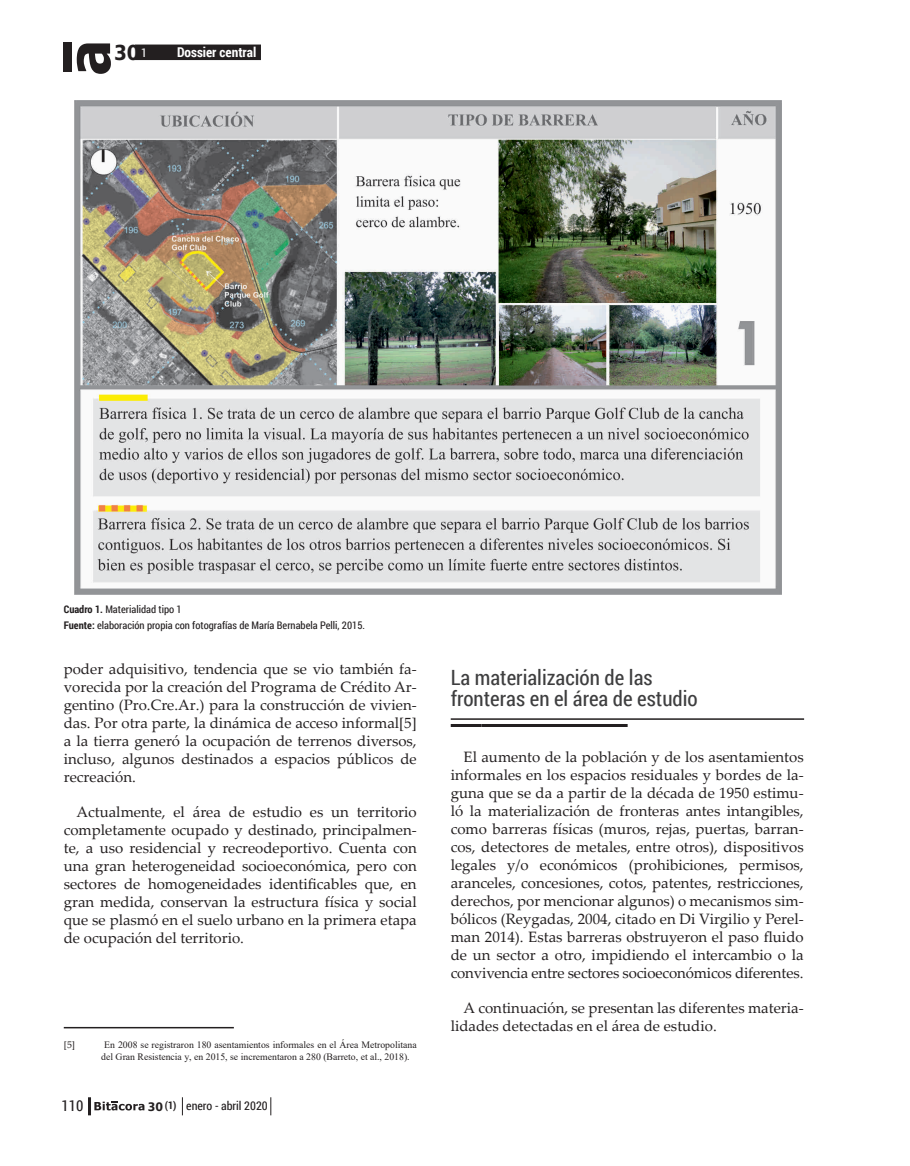
<style>
.page{position:relative;width:910px;height:1166px;background:#fff}
.page>*{position:absolute;margin:0;border:0;box-sizing:border-box;transform-origin:0 0}
.SubTITULO{font:21px/21px "Roboto Condensed";color:#3e3e3f}
.t1{font:700 20.7px "DejaVu Sans Condensed";color:#231f20}
.CorridoGRAL{font:15px/18px "Palatino Linotype";color:#231f20;text-align:justify}
.t2{font:15px "Roboto Condensed";color:#231f20}
.t3{font:700 13.5px "Roboto Condensed";color:#fff}
.t4{font:12px "Roboto Condensed";color:#231f20}
.Foot_Image{font:10.5px "Roboto Condensed";color:#231f20}
.Foot_NoteText{font:9.75px/11.7px "Times New Roman";color:#231f20}
.Foot_NoteText-2{font:9.75px "Palatino Linotype";color:#231f20}
.s1{font-family:"Roboto Condensed";font-weight:400;font-size:12px;color:#fff}
.s2{font-weight:700}
.s3{font-family:"DejaVu Sans Condensed";font-weight:700;font-size:11.7px}
.s4{font-weight:700;font-size:10.5px}
</style>
<div class="page">
<hr style="left:88px;top:1096px;width:3px;height:18px;background:#231f20">
<svg style="left:94px;top:1101px;width:50px;height:9px"></svg>
<div style="left:135px;top:45px;width:126px;height:15px;background:#231f20"></div>
<div style="left:63px;top:43px;width:9px;height:29px;background:#231f20"></div>
<svg style="left:77px;top:43px;width:34px;height:31px"></svg>
<svg style="left:182px;top:1097px;width:1px;height:17px"></svg>
<svg style="left:270px;top:1097px;width:1px;height:17px"></svg>
<hr style="left:64px;top:1026px;width:170px;height:2px;background:#231f20">
<hr style="left:451px;top:718px;width:353px;height:1px;background:#231f20">
<hr style="left:482px;top:723px;width:146px;height:3px;background:#231f20">
<hr style="left:451px;top:723px;width:31px;height:3px;background:#231f20">
<img style="left:74px;top:100px;width:708px;height:494px">
<h2 class="t1" style="left:114px;top:35px;width:35px">30<span class="s1">1</span></h2>
<p class="t3" style="left:177px;top:43px;width:81px">Dossier central</p>
<p class="Foot_Image" style="left:64px;top:601px;width:119px"><span class="s2">Cuadro 1.</span> Materialidad tipo 1</p>
<p class="Foot_Image" style="left:64px;top:617px;width:303px"><span class="s2">Fuente:</span> elaboración propia con fotografías de María Bernabela Pelli, 2015.</p>
<p class="CorridoGRAL" style="left:64px;top:659px;width:354px">poder adquisitivo, tendencia que se vio también fa&shy;vorecida por la creación del Programa de Crédito Ar&shy;gentino (Pro.Cre.Ar.) para la construcción de vivien&shy;das. Por otra parte, la dinámica de acceso informal[5] a la tierra generó la ocupación de terrenos diversos, incluso, algunos destinados a espacios públicos de recreación.</p>
<p class="CorridoGRAL" style="left:64px;top:802px;width:354px;text-indent:13px">Actualmente, el área de estudio es un territorio completamente ocupado y destinado, principalmen&shy;te, a uso residencial y recreodeportivo. Cuenta con una gran heterogeneidad socioeconómica, pero con sectores de homogeneidades identificables que, en gran medida, conservan la estructura física y social que se plasmó en el suelo urbano en la primera etapa de ocupación del territorio.</p>
<p class="Foot_NoteText-2" style="left:64px;top:1037px;width:13px">[5]</p>
<p class="Foot_NoteText" style="left:101px;top:1038px;width:317px;text-indent:3px">En 2008 se registraron 180 asentamientos informales en el Área Metropolitana del Gran Resistencia y, en 2015, se incrementaron a 280 (Barreto, et al., 2018).</p>
<p class="t2" style="left:62px;top:1095px;width:23px">110</p>
<p class="t4" style="left:148px;top:1097px;width:121px"><span class="s3">30</span><span class="s4">(1)</span> enero - abril 2020</p>
<p class="SubTITULO" style="left:451px;top:666px;width:248px">La materialización de las fronteras en el área de estudio</p>
<p class="CorridoGRAL" style="left:451px;top:747px;width:354px;text-indent:13px">El aumento de la población y de los asentamientos informales en los espacios residuales y bordes de la&shy;guna que se da a partir de la década de 1950 estimu&shy;ló la materialización de fronteras antes intangibles, como barreras físicas (muros, rejas, puertas, barran&shy;cos, detectores de metales, entre otros), dispositivos legales y/o económicos (prohibiciones, permisos, aranceles, concesiones, cotos, patentes, restricciones, derechos, por mencionar algunos) o mecanismos sim&shy;bólicos (Reygadas, 2004, citado en Di Virgilio y Perel&shy;man 2014). Estas barreras obstruyeron el paso fluido de un sector a otro, impidiendo el intercambio o la convivencia entre sectores socioeconómicos diferentes.</p>
<p class="CorridoGRAL" style="left:451px;top:998px;width:354px;text-indent:13px">A continuación, se presentan las diferentes materia&shy;lidades detectadas en el área de estudio.</p>
</div>
